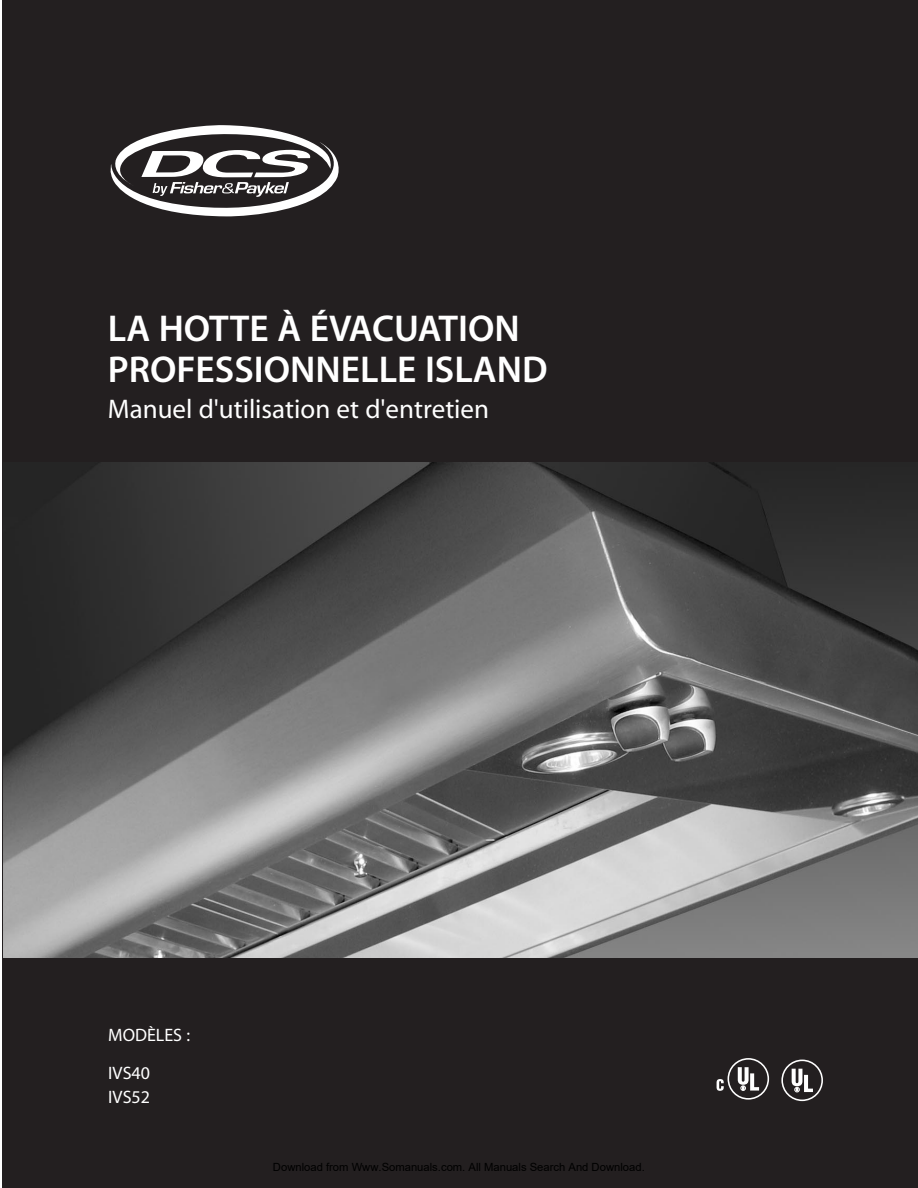
<style>
.page{position:relative;width:918px;height:1188px;background:#fff}
.page>*{position:absolute;margin:0;border:0;box-sizing:border-box;transform-origin:0 0}
.t1{font:37.5px/40.5px "Myriad MM 565 600";color:#fff}
.t2{font:27px "Myriad MM 400 600";color:#fff}
.t3{font:18px/38px "Myriad MM 400 600";color:#fff}
.t4{font:11.25px "Arial";color:#000}
</style>
<div class="page">
<div style="left:3px;top:0;width:915px;height:1188px;background:#231f20"></div>
<img style="left:3px;top:463px;width:915px;height:495px">
<svg style="left:111px;top:125px;width:227px;height:91px"></svg>
<svg style="left:738px;top:1067px;width:21px;height:24px"></svg>
<svg style="left:717px;top:1079px;width:7px;height:12px"></svg>
<div style="left:728px;top:1058px;width:41px;height:42px;border:2px solid #fff;border-radius:50%"></div>
<svg style="left:792px;top:1069px;width:21px;height:23px"></svg>
<div style="left:781px;top:1060px;width:42px;height:41px;border:2px solid #fff;border-radius:50%"></div>
<h1 class="t1" style="left:108px;top:312px;width:441px">LA HOTTE À ÉVACUATION<br>PROFESSIONNELLE ISLAND</h1>
<h2 class="t2" style="left:108px;top:398px;width:383px">Manuel d'utilisation et d'entretien</h2>
<h3 class="t3" style="left:108px;top:1017px;width:83px">MODÈLES :<br>IVS40</h3>
<h3 class="t3" style="left:108px;top:1079px;width:43px">IVS52</h3>
<p class="t4" style="left:273px;top:1160px;width:373px">Download from Www.Somanuals.com. All Manuals Search And Download.</p>
</div>
